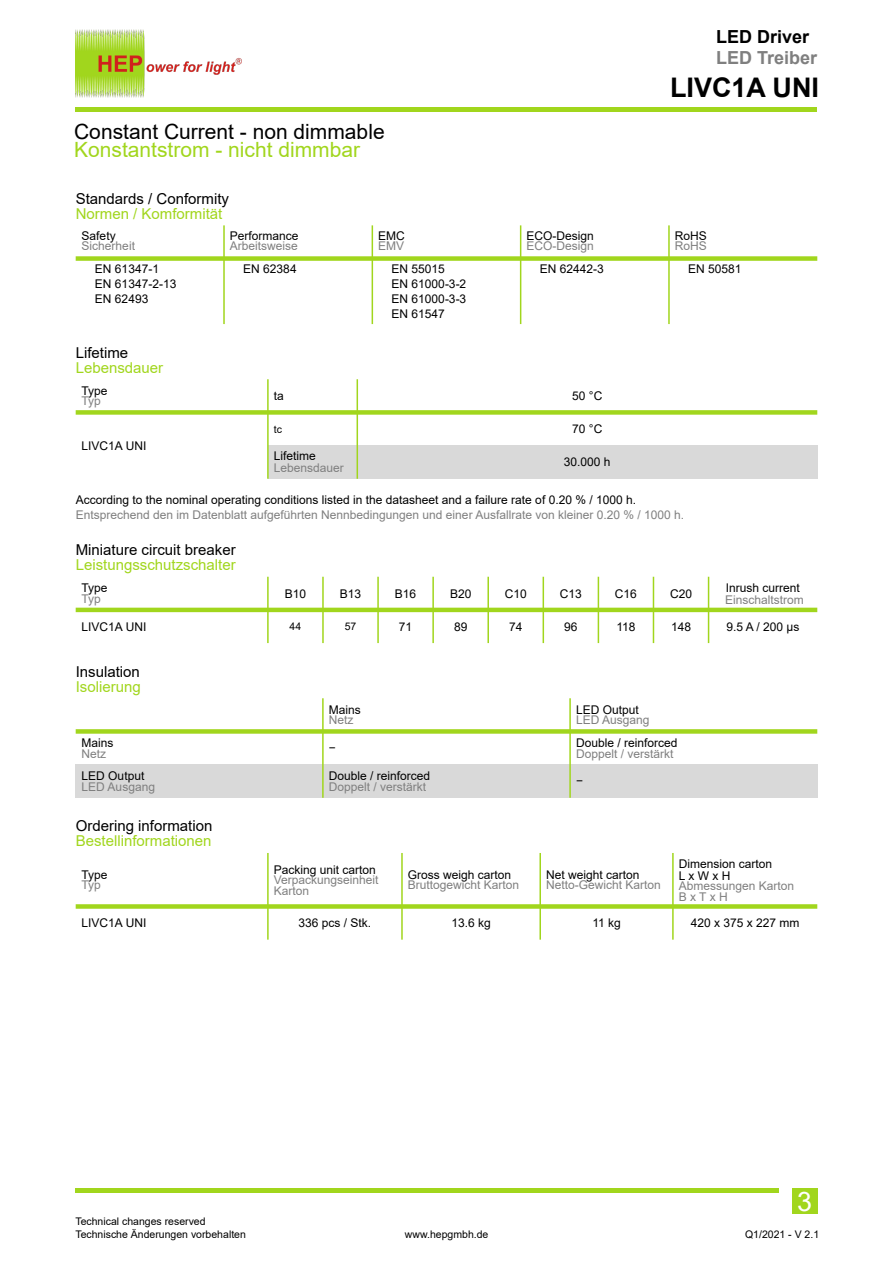
<style>
.page{position:relative;width:893px;height:1263px;background:#fff}
.page>*{position:absolute;margin:0;border:0;box-sizing:border-box;transform-origin:0 0}
.t1{font:700 27px "Arial";color:#000}
.t2{font:26.85px "Arial";color:#fff}
.t3{font:21px "Arial";color:#000}
.t4{font:21px "Arial";color:#a1d61d}
.t5{font:700 18px "Arial";color:#7f7f7f}
.t6{font:700 18px "Arial";color:#000}
.t7{font:15px "Arial";color:#a1d61d}
.t8{font:15px "Arial";color:#000}
.t9{font:12px/15px "Arial";color:#000}
.t10{font:12px/10.5px "Arial";color:#7f7f7f}
.t11{font:10.5px/12.6px "Arial";color:#000}
</style>
<div class="page">
<div style="left:792px;top:1189px;width:25px;height:25px;background:#a1d61d"></div>
<hr style="left:76px;top:108px;width:741px;height:4px;background:#a1d61d">
<hr style="left:76px;top:1189px;width:703px;height:4px;background:#a1d61d">
<img style="left:76px;top:30px;width:165px;height:67px">
<hr style="left:223px;top:225px;width:2px;height:99px;background:#a1d61d">
<hr style="left:372px;top:225px;width:1px;height:99px;background:#a1d61d">
<hr style="left:520px;top:225px;width:1px;height:99px;background:#a1d61d">
<hr style="left:668px;top:225px;width:2px;height:99px;background:#a1d61d">
<div style="left:76px;top:256px;width:741px;height:5px;background:#a1d61d"></div>
<div style="left:268px;top:446px;width:549px;height:33px;background:#d9d9d9"></div>
<hr style="left:267px;top:379px;width:2px;height:100px;background:#a1d61d">
<hr style="left:357px;top:379px;width:1px;height:100px;background:#a1d61d">
<div style="left:76px;top:410px;width:741px;height:5px;background:#a1d61d"></div>
<hr style="left:267px;top:577px;width:2px;height:66px;background:#a1d61d">
<hr style="left:322px;top:577px;width:2px;height:66px;background:#a1d61d">
<hr style="left:377px;top:577px;width:2px;height:66px;background:#a1d61d">
<hr style="left:432px;top:577px;width:2px;height:66px;background:#a1d61d">
<hr style="left:487px;top:577px;width:2px;height:66px;background:#a1d61d">
<hr style="left:543px;top:577px;width:1px;height:66px;background:#a1d61d">
<hr style="left:598px;top:577px;width:1px;height:66px;background:#a1d61d">
<hr style="left:653px;top:577px;width:1px;height:66px;background:#a1d61d">
<hr style="left:708px;top:577px;width:1px;height:66px;background:#a1d61d">
<hr style="left:76px;top:608px;width:741px;height:4px;background:#a1d61d">
<div style="left:76px;top:765px;width:247px;height:33px;background:#d9d9d9"></div>
<div style="left:323px;top:765px;width:494px;height:33px;background:#d9d9d9"></div>
<hr style="left:569px;top:698px;width:2px;height:100px;background:#a1d61d">
<hr style="left:322px;top:698px;width:2px;height:100px;background:#a1d61d">
<div style="left:76px;top:729px;width:741px;height:5px;background:#a1d61d"></div>
<hr style="left:267px;top:853px;width:2px;height:87px;background:#a1d61d">
<hr style="left:401px;top:853px;width:2px;height:87px;background:#a1d61d">
<hr style="left:539px;top:853px;width:2px;height:87px;background:#a1d61d">
<hr style="left:672px;top:853px;width:2px;height:87px;background:#a1d61d">
<div style="left:76px;top:904px;width:741px;height:5px;background:#a1d61d"></div>
<h3 class="t3" style="left:74px;top:124px;width:312px">Constant Current - non dimmable</h3>
<h3 class="t4" style="left:74px;top:142px;width:287px">Konstantstrom - nicht dimmbar</h3>
<p class="t8" style="left:76px;top:193px;width:155px">Standards / Conformity</p>
<p class="t7" style="left:76px;top:208px;width:148px">Normen / Komformität</p>
<p class="t9" style="left:82px;top:229px;width:36px">Safety</p>
<p class="t10" style="left:82px;top:242px;width:55px">Sicherheit</p>
<p class="t9" style="left:230px;top:229px;width:70px">Performance</p>
<p class="t10" style="left:230px;top:242px;width:70px">Arbeitsweise</p>
<p class="t9" style="left:378px;top:229px;width:28px">EMC</p>
<p class="t10" style="left:378px;top:242px;width:28px">EMV</p>
<p class="t9" style="left:527px;top:229px;width:69px">ECO-Design</p>
<p class="t10" style="left:527px;top:242px;width:69px">ECO-Design</p>
<h3 class="t6" style="left:716px;top:30px;width:95px">LED Driver</h3>
<h3 class="t5" style="left:716px;top:51px;width:103px">LED Treiber</h3>
<h1 class="t1" style="left:670px;top:77px;width:151px">LIVC1A UNI</h1>
<p class="t9" style="left:675px;top:229px;width:34px">RoHS</p>
<p class="t10" style="left:675px;top:242px;width:34px">RoHS</p>
<p class="t9" style="left:95px;top:262px;width:83px">EN 61347-1<br>EN 61347-2-13<br>EN 62493</p>
<p class="t9" style="left:243px;top:262px;width:55px">EN 62384</p>
<p class="t9" style="left:392px;top:262px;width:76px">EN 55015<br>EN 61000-3-2<br>EN 61000-3-3<br>EN 61547</p>
<p class="t9" style="left:540px;top:262px;width:66px">EN 62442-3</p>
<p class="t9" style="left:688px;top:262px;width:55px">EN 50581</p>
<p class="t8" style="left:76px;top:347px;width:54px">Lifetime</p>
<p class="t7" style="left:76px;top:362px;width:89px">Lebensdauer</p>
<p class="t9" style="left:82px;top:384px;width:28px">Type</p>
<p class="t10" style="left:82px;top:397px;width:21px">Typ</p>
<p class="t9" style="left:274px;top:389px;width:12px">ta</p>
<p class="t9" style="left:572px;top:389px;width:32px">50 °C</p>
<p class="t9" style="left:82px;top:439px;width:66px">LIVC1A UNI</p>
<p class="t11" style="left:274px;top:424px;width:10px">tc</p>
<p class="t9" style="left:572px;top:423px;width:32px">70 °C</p>
<p class="t9" style="left:274px;top:450px;width:44px">Lifetime</p>
<p class="t10" style="left:274px;top:464px;width:72px">Lebensdauer</p>
<p class="t9" style="left:564px;top:456px;width:48px">30.000 h</p>
<p class="t9" style="left:76px;top:494px;width:562px">According to the nominal operating conditions listed in the datasheet and a failure rate of 0.20 % / 1000 h.</p>
<p class="t10" style="left:76px;top:510px;width:610px">Entsprechend den im Datenblatt aufgeführten Nennbedingungen und einer Ausfallrate von kleiner 0.20 % / 1000 h.</p>
<p class="t8" style="left:76px;top:544px;width:162px">Miniature circuit breaker</p>
<p class="t7" style="left:76px;top:559px;width:162px">Leistungsschutzschalter</p>
<p class="t9" style="left:82px;top:582px;width:28px">Type</p>
<p class="t10" style="left:82px;top:594px;width:21px">Typ</p>
<p class="t9" style="left:285px;top:587px;width:23px">B10</p>
<p class="t9" style="left:340px;top:587px;width:23px">B13</p>
<p class="t9" style="left:395px;top:587px;width:23px">B16</p>
<p class="t9" style="left:450px;top:587px;width:23px">B20</p>
<p class="t9" style="left:505px;top:587px;width:24px">C10</p>
<p class="t9" style="left:560px;top:587px;width:24px">C13</p>
<p class="t9" style="left:615px;top:587px;width:24px">C16</p>
<p class="t9" style="left:670px;top:587px;width:24px">C20</p>
<p class="t9" style="left:726px;top:581px;width:76px">Inrush current</p>
<p class="t10" style="left:725px;top:595px;width:80px">Einschaltstrom</p>
<p class="t9" style="left:82px;top:620px;width:66px">LIVC1A UNI</p>
<p class="t11" style="left:290px;top:621px;width:13px">44</p>
<p class="t11" style="left:345px;top:621px;width:13px">57</p>
<p class="t9" style="left:399px;top:620px;width:15px">71</p>
<p class="t9" style="left:454px;top:620px;width:15px">89</p>
<p class="t9" style="left:509px;top:620px;width:15px">74</p>
<p class="t9" style="left:564px;top:620px;width:15px">96</p>
<p class="t9" style="left:616px;top:620px;width:21px">118</p>
<p class="t9" style="left:671px;top:620px;width:22px">148</p>
<p class="t9" style="left:726px;top:620px;width:74px">9.5 A / 200 µs</p>
<p class="t8" style="left:76px;top:666px;width:66px">Insulation</p>
<p class="t7" style="left:76px;top:681px;width:67px">Isolierung</p>
<p class="t9" style="left:82px;top:736px;width:34px">Mains</p>
<p class="t10" style="left:82px;top:749px;width:26px">Netz</p>
<p class="t9" style="left:82px;top:770px;width:64px">LED Output</p>
<p class="t10" style="left:82px;top:782px;width:75px">LED Ausgang</p>
<p class="t8" style="left:76px;top:820px;width:138px">Ordering information</p>
<p class="t7" style="left:76px;top:835px;width:137px">Bestellinformationen</p>
<p class="t9" style="left:82px;top:868px;width:28px">Type</p>
<p class="t10" style="left:82px;top:881px;width:21px">Typ</p>
<p class="t9" style="left:329px;top:703px;width:34px">Mains</p>
<p class="t10" style="left:329px;top:716px;width:26px">Netz</p>
<p class="t9" style="left:329px;top:742px;width:9px">−</p>
<p class="t9" style="left:329px;top:770px;width:103px">Double / reinforced</p>
<p class="t10" style="left:329px;top:782px;width:99px">Doppelt / verstärkt</p>
<p class="t9" style="left:274px;top:863px;width:104px">Packing unit carton</p>
<p class="t10" style="left:274px;top:876px;width:106px">Verpackungseinheit<br>Karton</p>
<p class="t9" style="left:408px;top:868px;width:105px">Gross weigh carton</p>
<p class="t10" style="left:408px;top:881px;width:113px">Bruttogewicht Karton</p>
<p class="t9" style="left:576px;top:703px;width:64px">LED Output</p>
<p class="t10" style="left:576px;top:716px;width:75px">LED Ausgang</p>
<p class="t9" style="left:576px;top:736px;width:103px">Double / reinforced</p>
<p class="t10" style="left:576px;top:749px;width:99px">Doppelt / verstärkt</p>
<p class="t9" style="left:576px;top:775px;width:9px">−</p>
<p class="t9" style="left:546px;top:868px;width:95px">Net weight carton</p>
<p class="t10" style="left:546px;top:881px;width:116px">Netto-Gewicht Karton</p>
<p class="t9" style="left:679px;top:858px;width:95px;line-height:12px">Dimension carton<br>LxWxH</p>
<p class="t10" style="left:679px;top:882px;width:117px">Abmessungen Karton<br>BxTxH</p>
<p class="t9" style="left:82px;top:917px;width:66px">LIVC1A UNI</p>
<p class="t9" style="left:299px;top:917px;width:74px">336 pcs / Stk.</p>
<p class="t9" style="left:451px;top:917px;width:41px">13.6 kg</p>
<p class="t9" style="left:592px;top:917px;width:30px">11 kg</p>
<p class="t9" style="left:691px;top:917px;width:110px">420 x 375 x 227 mm</p>
<p class="t11" style="left:75px;top:1216px;width:172px">Technical changes reserved<br>Technische Änderungen vorbehalten</p>
<p class="t11" style="left:405px;top:1229px;width:85px">www.hepgmbh.de</p>
<h2 class="t2" style="left:797px;top:1191px;width:16px">3</h2>
<p class="t11" style="left:745px;top:1229px;width:76px">Q1/2021 - V 2.1</p>
</div>
